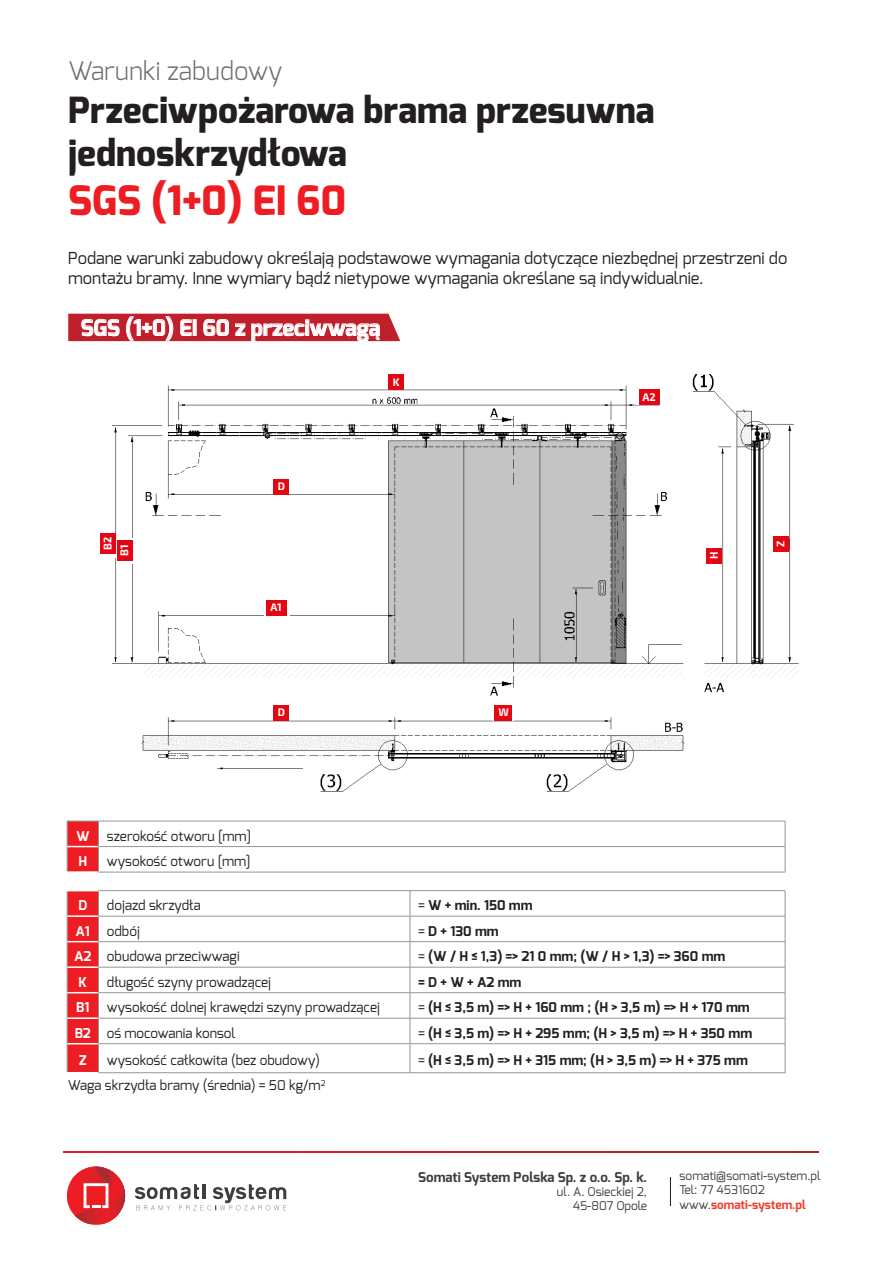
<style>
.page{position:relative;width:893px;height:1263px;background:#fff}
.page>*{position:absolute;margin:0;border:0;box-sizing:border-box;transform-origin:0 0}
.t1{font:800 40.5px "Exo";color:#ee1d23}
.t2{font:800 36px "Exo";color:#231f20}
.t3{font:300 25.5px "Exo";color:#6c6d70}
.t4{font:700 21.75px "Exo";color:#fff}
.t5{font:16.5px/19.8px "Exo";color:#231f20}
.t6{font:13.5px "Exo";color:#231f20}
.t7{font:700 13.5px "Exo";color:#231f20}
.t8{font:700 13.5px "Exo";color:#3e3e3f}
.t9{font:700 13.5px "Exo";color:#fff}
.t10{font:12px "Exo";color:#3e3e3f}
.t11{font:700 12px "Exo";color:#ef3e2e}
.t12{font:700 10.8px "Exo 2";color:#fff}
.s1{font-weight:400}
.s2{font-weight:400;color:#3e3e3f}
</style>
<div class="page">
<img style="left:68px;top:313px;width:731px;height:479px">
<div style="left:101px;top:533px;width:15px;height:25px;background:#fff"></div>
<svg style="left:117px;top:538px;width:15px;height:26px"></svg>
<svg style="left:264px;top:600px;width:25px;height:15px"></svg>
<svg style="left:493px;top:706px;width:21px;height:14px"></svg>
<svg style="left:706px;top:547px;width:16px;height:17px"></svg>
<svg style="left:636px;top:391px;width:25px;height:14px"></svg>
<div style="left:388px;top:375px;width:16px;height:15px;background:#e30613"></div>
<div style="left:273px;top:479px;width:16px;height:15px;background:#e30613"></div>
<div style="left:707px;top:548px;width:15px;height:15px;background:#e30613"></div>
<div style="left:774px;top:536px;width:15px;height:16px;background:#e30613"></div>
<div style="left:273px;top:705px;width:16px;height:15px;background:#e30613"></div>
<div style="left:495px;top:705px;width:17px;height:15px;background:#e30613"></div>
<div style="left:266px;top:600px;width:20px;height:15px;background:#e30613"></div>
<div style="left:640px;top:390px;width:20px;height:15px;background:#e30613"></div>
<div style="left:117px;top:541px;width:15px;height:20px;background:#e30613"></div>
<div style="left:101px;top:534px;width:15px;height:20px;background:#e30613"></div>
<hr style="left:98px;top:890px;width:312px;height:1px;background:#939598">
<hr style="left:410px;top:890px;width:375px;height:1px;background:#939598">
<hr style="left:98px;top:916px;width:312px;height:1px;background:#939598">
<hr style="left:410px;top:916px;width:375px;height:1px;background:#939598">
<hr style="left:98px;top:941px;width:312px;height:1px;background:#939598">
<hr style="left:410px;top:941px;width:375px;height:1px;background:#939598">
<hr style="left:98px;top:967px;width:312px;height:1px;background:#939598">
<hr style="left:410px;top:967px;width:375px;height:1px;background:#939598">
<hr style="left:98px;top:992px;width:312px;height:1px;background:#939598">
<hr style="left:410px;top:992px;width:375px;height:1px;background:#939598">
<hr style="left:98px;top:1018px;width:312px;height:1px;background:#939598">
<hr style="left:410px;top:1018px;width:375px;height:1px;background:#939598">
<hr style="left:98px;top:1043px;width:312px;height:1px;background:#939598">
<svg style="left:67px;top:891px;width:32px;height:181px;background:#e9262c"></svg>
<hr style="left:410px;top:1043px;width:375px;height:1px;background:#939598">
<svg style="left:410px;top:891px;width:1px;height:181px"></svg>
<svg style="left:785px;top:891px;width:1px;height:181px"></svg>
<hr style="left:98px;top:1072px;width:312px;height:1px;background:#939598">
<hr style="left:410px;top:1072px;width:375px;height:1px;background:#939598">
<hr style="left:67px;top:915px;width:31px;height:2px;background:#fff">
<hr style="left:67px;top:941px;width:31px;height:1px;background:#fff">
<hr style="left:67px;top:966px;width:31px;height:2px;background:#fff">
<hr style="left:67px;top:992px;width:31px;height:1px;background:#fff">
<hr style="left:67px;top:1017px;width:31px;height:2px;background:#fff">
<hr style="left:67px;top:1043px;width:31px;height:1px;background:#fff">
<svg style="left:670px;top:1177px;width:1px;height:29px"></svg>
<svg style="left:63px;top:1152px;width:755px;height:1px"></svg>
<svg style="left:68px;top:314px;width:332px;height:28px;background:#cd4f59"></svg>
<hr style="left:98px;top:821px;width:687px;height:1px;background:#939598">
<hr style="left:98px;top:846px;width:687px;height:1px;background:#939598">
<svg style="left:67px;top:821px;width:32px;height:51px;background:#e8272d"></svg>
<svg style="left:785px;top:821px;width:1px;height:51px"></svg>
<hr style="left:98px;top:872px;width:687px;height:1px;background:#939598">
<hr style="left:67px;top:846px;width:31px;height:1px;background:#fff">
<hr style="left:67px;top:871px;width:31px;height:2px;background:#fff">
<svg style="left:135px;top:1184px;width:151px;height:26px"></svg>
<svg style="left:67px;top:1166px;width:58px;height:59px"></svg>
<p class="t3" style="left:68px;top:54px;width:216px">Warunki zabudowy</p>
<p class="t2" style="left:68px;top:87px;width:588px">Przeciwpożarowa brama przesuwna</p>
<p class="t2" style="left:68px;top:130px;width:280px">jednoskrzydłowa</p>
<p class="t1" style="left:68px;top:174px;width:279px">SGS (1+0) EI 60</p>
<p class="t5" style="left:68px;top:248px;width:721px">Podane warunki zabudowy określają podstawowe wymagania dotyczące niezbędnej przestrzeni do montażu bramy. Inne wymiary bądź nietypowe wymagania określane są indywidualnie.</p>
<p class="t4" style="left:81px;top:314px;width:301px">SGS (1+0) EI 60 z przeciwwagą</p>
<p class="t12" style="left:393px;top:375px;width:8px">K</p>
<p class="t12" style="left:101px;top:550px;width:15px;rotate:-90deg">B2</p>
<p class="t12" style="left:118px;top:556px;width:13px;rotate:-90deg">B1</p>
<p class="t12" style="left:278px;top:480px;width:9px">D</p>
<p class="t12" style="left:270px;top:601px;width:13px">A1</p>
<p class="t12" style="left:278px;top:706px;width:9px">D</p>
<p class="t12" style="left:498px;top:706px;width:12px">W</p>
<p class="t12" style="left:643px;top:390px;width:15px">A2</p>
<p class="t12" style="left:707px;top:559px;width:9px;rotate:-90deg">H</p>
<p class="t12" style="left:774px;top:547px;width:8px;rotate:-90deg">Z</p>
<p class="t9" style="left:76px;top:827px;width:15px">W</p>
<p class="t6" style="left:107px;top:827px;width:146px">szerokość otworu [mm]</p>
<p class="t9" style="left:79px;top:852px;width:10px">H</p>
<p class="t6" style="left:107px;top:852px;width:145px">wysokość otworu [mm]</p>
<p class="t9" style="left:78px;top:897px;width:10px">D</p>
<p class="t6" style="left:107px;top:897px;width:95px">dojazd skrzydła</p>
<p class="t7" style="left:418px;top:897px;width:116px"><span class="s1">=</span> W + min. 150 mm</p>
<p class="t9" style="left:76px;top:922px;width:16px">A1</p>
<p class="t6" style="left:107px;top:922px;width:34px">odbój</p>
<p class="t7" style="left:418px;top:922px;width:82px"><span class="s1">=</span> D + 130 mm</p>
<p class="t9" style="left:74px;top:948px;width:19px">A2</p>
<p class="t6" style="left:107px;top:948px;width:134px">obudowa przeciwwagi</p>
<p class="t7" style="left:418px;top:948px;width:308px"><span class="s1">=</span> (W / H ≤ 1,3) =&gt; 21 0 mm; (W / H &gt; 1,3) =&gt; 360 mm</p>
<p class="t9" style="left:79px;top:973px;width:10px">K</p>
<p class="t6" style="left:107px;top:973px;width:166px">długość szyny prowadzącej</p>
<p class="t7" style="left:418px;top:973px;width:104px">= D + W + A2 mm</p>
<p class="t9" style="left:76px;top:999px;width:15px">B1</p>
<p class="t6" style="left:107px;top:999px;width:275px">wysokość dolnej krawędzi szyny prowadzącej</p>
<p class="t7" style="left:418px;top:999px;width:333px"><span class="s1">=</span> (H ≤ 3,5 m) =&gt; H + 160 mm ; (H &gt; 3,5 m) =&gt; H + 170 mm</p>
<p class="t9" style="left:75px;top:1024px;width:18px">B2</p>
<p class="t6" style="left:107px;top:1024px;width:130px">oś mocowania konsol</p>
<p class="t7" style="left:418px;top:1024px;width:335px"><span class="s1">=</span> (H ≤ 3,5 m) =&gt; H + 295 mm; (H &gt; 3,5 m) =&gt; H + 350 mm</p>
<p class="t9" style="left:79px;top:1051px;width:9px">Z</p>
<p class="t6" style="left:107px;top:1051px;width:215px">wysokość całkowita (bez obudowy)</p>
<p class="t7" style="left:418px;top:1051px;width:331px"><span class="s1">=</span> (H ≤ 3,5 m) =&gt; H + 315 mm; (H &gt; 3,5 m) =&gt; H + 375 mm</p>
<p class="t6" style="left:68px;top:1077px;width:259px">Waga skrzydła bramy (średnia) = 50 kg/m<sup>2</sup></p>
<p class="t8" style="left:418px;top:1168px;width:230px">Somati System Polska Sp. z o.o. Sp. k.</p>
<p class="t10" style="left:557px;top:1184px;width:92px">ul. A. Osieckiej 2,</p>
<p class="t10" style="left:573px;top:1198px;width:76px">45-807 Opole</p>
<p class="t10" style="left:679px;top:1168px;width:143px">somati@somati-system.pl</p>
<p class="t10" style="left:679px;top:1182px;width:87px">Tel: 77 4531602</p>
<p class="t11" style="left:679px;top:1197px;width:128px"><span class="s2">www.</span>somati-system.pl</p>
</div>
